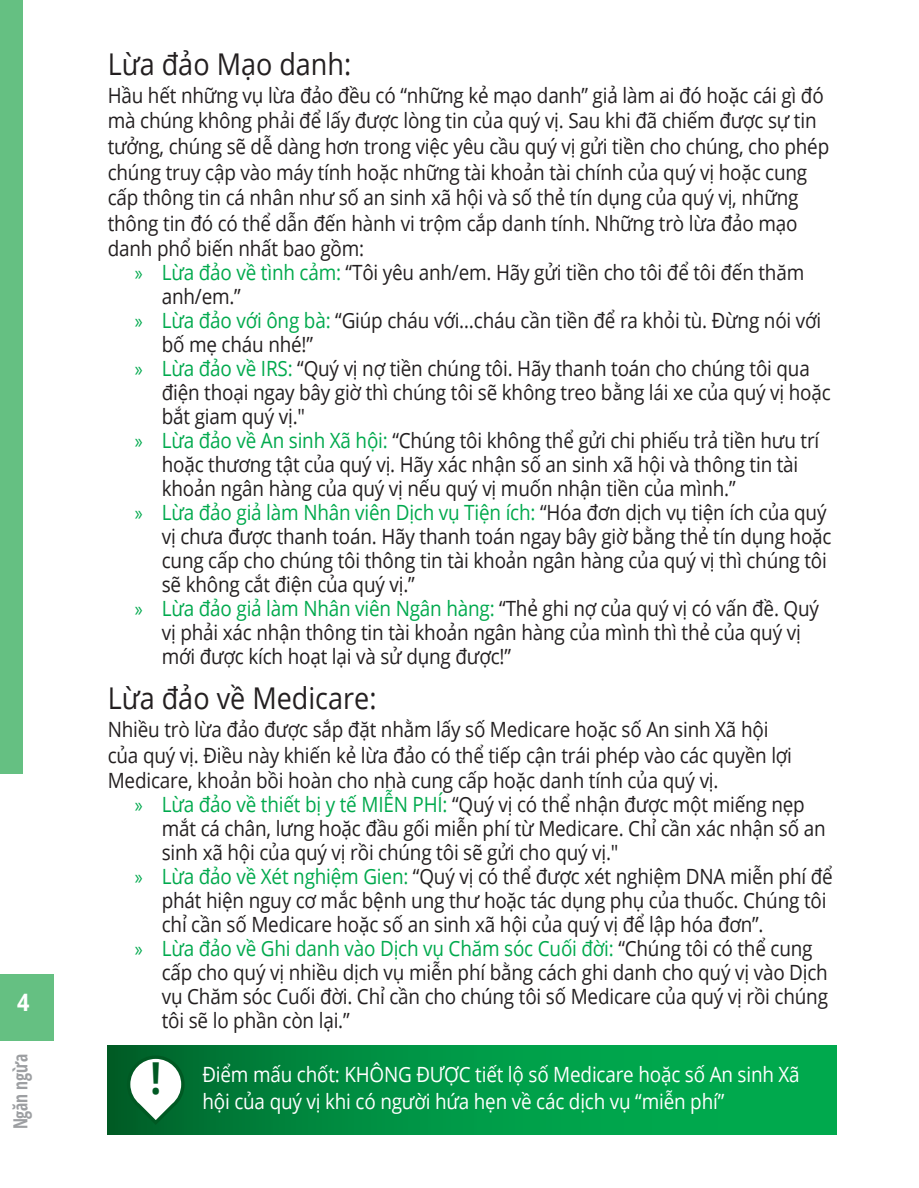
<style>
.page{position:relative;width:919px;height:1188px;background:#fff}
.page>*{position:absolute;margin:0;border:0;box-sizing:border-box;transform-origin:0 0}
.t1{font:700 condensed 44.1px "Open Sans";color:#005923;scale:.9 1}
.H1_20{font:30px "Open Sans";color:#231f20;scale:.9 1}
.t2{font:700 24px "Open Sans";color:#fff;scale:.9 1}
.t3{font:21px/24px "Open Sans";letter-spacing:-.01em;color:#231f20;scale:.9 1}
.t4{font:21px/27px "Open Sans";letter-spacing:-.01em;color:#fff;scale:.9 1}
.t5{font:700 condensed 19.5px "Open Sans";letter-spacing:-.01em;color:#9d9fa2;scale:.9 1}
.s1{font-family:"Myriad Pro";color:#00a94d}
.s2{color:#00a94d}
</style>
<div class="page">
<div style="left:0;top:974px;width:54px;height:67px;background:#65c082"></div>
<svg style="left:108px;top:1045px;width:729px;height:90px;background:#009644"></svg>
<svg style="left:125px;top:1054px;width:61px;height:73px"></svg>
<div style="left:0;top:0;width:22px;height:773px;background:#65c082"></div>
<p class="t2" style="left:17px;top:985px;width:15px">4</p>
<p class="t5" style="left:7px;top:1129px;width:85px;rotate:-90deg">Ngăn ngừa</p>
<p class="H1_20" style="left:108px;top:43px;width:272px">Lừa đảo Mạo danh:</p>
<p class="t3" style="left:108px;top:82px;width:803px;line-height:25.5px">Hầu hết những vụ lừa đảo đều có “những kẻ mạo danh” giả làm ai đó hoặc cái gì đó mà chúng không phải để lấy được lòng tin của quý vị. Sau khi đã chiếm được sự tin tưởng, chúng sẽ dễ dàng hơn trong việc yêu cầu quý vị gửi tiền cho chúng, cho phép chúng truy cập vào máy tính hoặc những tài khoản tài chính của quý vị hoặc cung cấp thông tin cá nhân như số an sinh xã hội và số thẻ tín dụng của quý vị, những thông tin đó có thể dẫn đến hành vi trộm cắp danh tính. Những trò lừa đảo mạo danh phổ biến nhất bao gồm:</p>
<p class="t3" style="left:162px;top:260px;width:715px;text-indent:-27px"><span class="s1">»</span> <span class="s2">Lừa đảo về tình cảm:</span> “Tôi yêu anh/em. Hãy gửi tiền cho tôi để tôi đến thăm anh/em.”</p>
<p class="t3" style="left:162px;top:308px;width:734px;text-indent:-27px"><span class="s1">»</span> <span class="s2">Lừa đảo với ông bà:</span> “Giúp cháu với…cháu cần tiền để ra khỏi tù. Đừng nói với bố mẹ cháu nhé!”</p>
<p class="t3" style="left:162px;top:356px;width:745px;text-indent:-27px"><span class="s1">»</span> <span class="s2">Lừa đảo về IRS:</span> “Quý vị nợ tiền chúng tôi. Hãy thanh toán cho chúng tôi qua điện thoại ngay bây giờ thì chúng tôi sẽ không treo bằng lái xe của quý vị hoặc bắt giam quý vị."</p>
<p class="t3" style="left:162px;top:428px;width:732px;text-indent:-27px"><span class="s1">»</span> <span class="s2">Lừa đảo về An sinh Xã hội:</span> “Chúng tôi không thể gửi chi phiếu trả tiền hưu trí hoặc thương tật của quý vị. Hãy xác nhận số an sinh xã hội và thông tin tài khoản ngân hàng của quý vị nếu quý vị muốn nhận tiền của mình.”</p>
<p class="t3" style="left:162px;top:500px;width:746px;text-indent:-27px"><span class="s1">»</span> <span class="s2">Lừa đảo giả làm Nhân viên Dịch vụ Tiện ích:</span> “Hóa đơn dịch vụ tiện ích của quý vị chưa được thanh toán. Hãy thanh toán ngay bây giờ bằng thẻ tín dụng hoặc cung cấp cho chúng tôi thông tin tài khoản ngân hàng của quý vị thì chúng tôi sẽ không cắt điện của quý vị.”</p>
<p class="t3" style="left:162px;top:596px;width:732px;text-indent:-27px"><span class="s1">»</span> <span class="s2">Lừa đảo giả làm Nhân viên Ngân hàng:</span> “Thẻ ghi nợ của quý vị có vấn đề. Quý vị phải xác nhận thông tin tài khoản ngân hàng của mình thì thẻ của quý vị mới được kích hoạt lại và sử dụng được!”</p>
<p class="H1_20" style="left:108px;top:678px;width:300px">Lừa đảo về Medicare:</p>
<p class="t3" style="left:108px;top:716px;width:762px;line-height:25.5px">Nhiều trò lừa đảo được sắp đặt nhằm lấy số Medicare hoặc số An sinh Xã hội của quý vị. Điều này khiến kẻ lừa đảo có thể tiếp cận trái phép vào các quyền lợi<br>Medicare, khoản bồi hoàn cho nhà cung cấp hoặc danh tính của quý vị.</p>
<p class="t3" style="left:162px;top:792px;width:739px;text-indent:-27px"><span class="s1">»</span> <span class="s2">Lừa đảo về thiết bị y tế MIỄN PHÍ:</span> “Quý vị có thể nhận được một miếng nẹp mắt cá chân, lưng hoặc đầu gối miễn phí từ Medicare. Chỉ cần xác nhận số an sinh xã hội của quý vị rồi chúng tôi sẽ gửi cho quý vị."</p>
<p class="t3" style="left:162px;top:864px;width:747px;text-indent:-27px"><span class="s1">»</span> <span class="s2">Lừa đảo về Xét nghiệm Gien:</span> “Quý vị có thể được xét nghiệm DNA miễn phí để phát hiện nguy cơ mắc bệnh ung thư hoặc tác dụng phụ của thuốc. Chúng tôi chỉ cần số Medicare hoặc số an sinh xã hội của quý vị để lập hóa đơn”.</p>
<p class="t3" style="left:162px;top:936px;width:742px;text-indent:-27px"><span class="s1">»</span> <span class="s2">Lừa đảo về Ghi danh vào Dịch vụ Chăm sóc Cuối đời:</span> “Chúng tôi có thể cung cấp cho quý vị nhiều dịch vụ miễn phí bằng cách ghi danh cho quý vị vào Dịch vụ Chăm sóc Cuối đời. Chỉ cần cho chúng tôi số Medicare của quý vị rồi chúng tôi sẽ lo phần còn lại.”</p>
<p class="t1" style="left:150px;top:1047px;width:13px">!</p>
<p class="t4" style="left:202px;top:1060px;width:665px">Điểm mấu chốt: KHÔNG ĐƯỢC tiết lộ số Medicare hoặc số An sinh Xã hội của quý vị khi có người hứa hẹn về các dịch vụ “miễn phí”</p>
</div>
